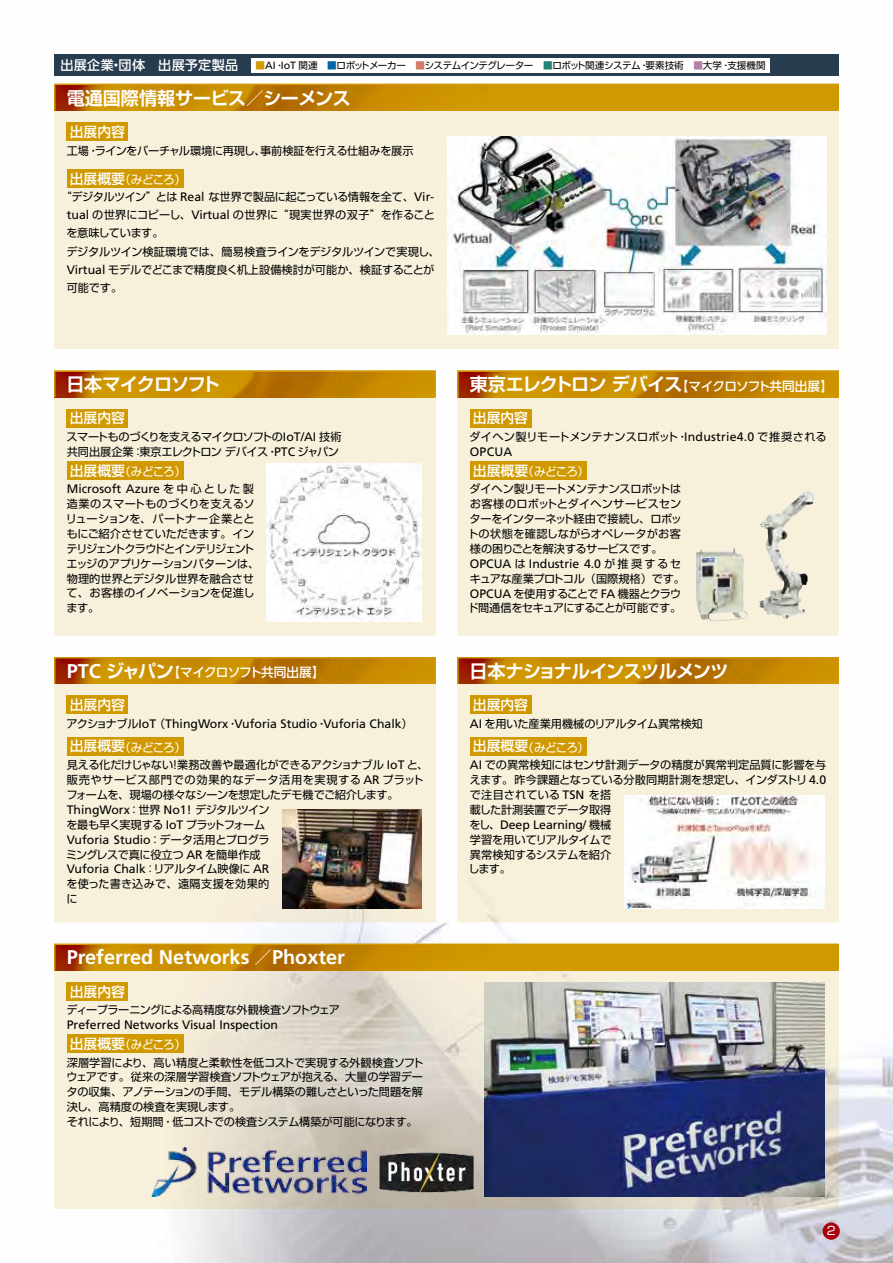
<style>
.page{position:relative;width:893px;height:1263px;background:#fff}
.page>*{position:absolute;margin:0;border:0;box-sizing:border-box;transform-origin:0 0}
.t1{font:700 19.95px "Frutiger";color:#fff}
.t2{font:700 18px "Shin Go Pro De";color:#fff}
.t3{font:700 18px "Shin Go Pro De";letter-spacing:-.03em;color:#fff}
.t4{font:700 18px "Shin Go Pro De";letter-spacing:-.05em;color:#fff}
.t5{font:500 13.8px "Shin Go Pro";color:#fff}
.t6{font:500 12.6px "UD Shin Go Pro";letter-spacing:-.065em;color:#fff}
.t7{font:12.3px "Frutiger";color:#000}
.t8{font:11.7px "Shin Go Pro";letter-spacing:-.095em;color:#fff}
.t9{font:11.1px/14.9px "Shin Go Pro";letter-spacing:-.02em;color:#000}
.t10{font:11.1px/14.9px "Shin Go Pro";color:#000}
.t11{font:11.1px/14.9px "Shin Go Pro";letter-spacing:-.055em;color:#000}
.t12{font:11.1px/14.9px "Shin Go Pro";letter-spacing:-.045em;color:#000}
.t13{font:11.1px/14.9px "Shin Go Pro";letter-spacing:.015em;color:#000}
.t14{font:11.1px "Shin Go Pro";letter-spacing:-.05em;color:#000}
.t15{font:9.6px "Shin Go Pro";letter-spacing:-.045em;color:#000}
.s1{font-family:"UD Shin Go Pro";font-weight:500;font-size:13.2px;color:#fff}
.s2{color:#d19900}
.s3{font-family:"Frutiger";font-size:10.5px}
.s4{color:#0065a9}
.s5{color:#d47967}
.s6{color:#258274}
.s7{color:#b37fa6}
.s8{font-weight:500;font-size:13.8px}
.s9{font-family:"Frutiger";font-size:12.3px}
.s10{font-family:"Shin Go Pro";font-size:11.1px}
.s11{font-family:"Shin Go Pro De";font-weight:700;font-size:18px}
.s12{font-family:"Frutiger";font-weight:700;font-size:19.95px}
.s13{font-family:"Shin Go Pro De";font-size:18px}
</style>
<div class="page">
<img style="left:54px;top:75px;width:839px;height:1188px">
<div style="left:54px;top:54px;width:785px;height:21px;background:#283c4f"></div>
<div style="left:251px;top:58px;width:519px;height:15px;background:#fff"></div>
<div style="left:823px;top:1222px;width:17px;height:18px;background:#ab0111;border-radius:50%"></div>
<div style="left:54px;top:110px;width:785px;height:239px;background:#f7f0db"></div>
<div style="left:54px;top:396px;width:382px;height:240px;background:#f7f0db"></div>
<div style="left:54px;top:683px;width:382px;height:239px;background:#f7f0db"></div>
<svg style="left:54px;top:971px;width:785px;height:238px;background:#e4ddcc"></svg>
<div style="left:457px;top:683px;width:382px;height:239px;background:#f7f0db"></div>
<div style="left:457px;top:396px;width:382px;height:240px;background:#f7f0db"></div>
<div style="left:55px;top:84px;width:783px;height:26px;background:#d19900"></div>
<img style="left:56px;top:86px;width:359px;height:23px">
<img style="left:56px;top:372px;width:378px;height:24px">
<img style="left:56px;top:659px;width:378px;height:23px">
<div style="left:55px;top:944px;width:783px;height:26px;background:#d19900"></div>
<img style="left:56px;top:946px;width:359px;height:23px">
<img style="left:459px;top:659px;width:378px;height:23px">
<img style="left:459px;top:372px;width:378px;height:24px">
<div style="left:54px;top:370px;width:382px;height:28px;border:1px solid #d19900"></div>
<div style="left:54px;top:657px;width:382px;height:27px;border:1px solid #d19900"></div>
<div style="left:457px;top:657px;width:382px;height:27px;border:1px solid #d19900"></div>
<div style="left:457px;top:370px;width:382px;height:28px;border:1px solid #d19900"></div>
<img style="left:267px;top:463px;width:155px;height:159px">
<img style="left:282px;top:810px;width:140px;height:98px">
<img style="left:624px;top:795px;width:201px;height:113px">
<img style="left:759px;top:492px;width:46px;height:127px">
<img style="left:696px;top:548px;width:52px;height:73px">
<div style="left:54px;top:84px;width:785px;height:27px;border:1px solid #d19900"></div>
<img style="left:447px;top:136px;width:379px;height:199px">
<img style="left:152px;top:1147px;width:215px;height:49px">
<img style="left:375px;top:1147px;width:104px;height:48px">
<div style="left:54px;top:944px;width:785px;height:27px;border:1px solid #d19900"></div>
<img style="left:485px;top:982px;width:340px;height:214px">
<div style="left:67px;top:409px;width:61px;height:18px;background:#d19900"></div>
<div style="left:67px;top:461px;width:116px;height:18px;background:#d19900"></div>
<div style="left:67px;top:696px;width:61px;height:18px;background:#d19900"></div>
<div style="left:67px;top:737px;width:116px;height:18px;background:#d19900"></div>
<div style="left:470px;top:696px;width:61px;height:18px;background:#d19900"></div>
<div style="left:470px;top:737px;width:116px;height:18px;background:#d19900"></div>
<div style="left:470px;top:409px;width:61px;height:18px;background:#d19900"></div>
<div style="left:470px;top:461px;width:116px;height:18px;background:#d19900"></div>
<div style="left:67px;top:122px;width:61px;height:19px;background:#d19900"></div>
<div style="left:67px;top:169px;width:116px;height:18px;background:#d19900"></div>
<div style="left:67px;top:982px;width:61px;height:18px;background:#d19900"></div>
<div style="left:67px;top:1034px;width:116px;height:19px;background:#d19900"></div>
<p class="t15" style="left:60px;top:57px;width:707px"><span class="s1">出展企業・団体　出展予定製品　</span> <span class="s2">■</span><span class="s3">AI</span>・<span class="s3">IoT</span> 関連　<span class="s4">■</span>ロボットメーカー　<span class="s5">■</span>システムインテグレーター　<span class="s6">■</span>ロボット関連システム・要素技術　<span class="s7">■</span>大学・支援機関</p>
<h2 class="t2" style="left:67px;top:83px;width:286px">電通国際情報サービス／シーメンス</h2>
<p class="t5" style="left:70px;top:120px;width:57px">出展内容</p>
<p class="t9" style="left:67px;top:142px;width:348px">工場・ラインをバーチャル環境に再現し、事前検証を行える仕組みを展示</p>
<p class="t8" style="left:70px;top:170px;width:118px"><span class="s8">出展概要</span>（みどころ）</p>
<p class="t9" style="left:66px;top:187px;width:375px;line-height:18px;text-indent:-6px">“デジタルツイン”とは <span class="s9">Real</span> な世界で製品に起こっている情報を全て、<span class="s9">Vir&shy;tual</span> の世界にコピーし、<span class="s9">Virtual</span> の世界に“現実世界の双子”を作ることを意味しています。<br>デジタルツイン検証環境では、簡易検査ラインをデジタルツインで実現し、<br><span class="s9">Virtual</span> モデルでどこまで精度良く机上設備検討が可能か、検証することが可能です。</p>
<h2 class="t4" style="left:67px;top:370px;width:155px">日本マイクロソフト</h2>
<p class="t5" style="left:70px;top:407px;width:57px">出展内容</p>
<p class="t11" style="left:66px;top:428px;width:277px">スマートものづくりを支えるマイクロソフトの<span class="s9">IoT/AI</span> 技術共同出展企業：東京エレクトロンデバイス・<span class="s9">PTC</span> ジャパン</p>
<p class="t8" style="left:70px;top:462px;width:118px"><span class="s8">出展概要</span>（みどころ）</p>
<p class="t7" style="left:67px;top:482px;width:189px">Microsoft Azure <span class="s10">を中心とした製</span></p>
<p class="t9" style="left:66px;top:495px;width:195px">造業のスマートものづくりを支えるソリューションを、パートナー企業とともにご紹介させていただきます。インテリジェントクラウドとインテリジェントエッジのアプリケーションパターンは、物理的世界とデジタル世界を融合させて、お客様のイノベーションを促進します。</p>
<p class="t6" style="left:470px;top:376px;width:365px"><span class="s11">東京エレクトロンデバイス</span>【マイクロソフト共同出展】</p>
<p class="t5" style="left:473px;top:407px;width:57px">出展内容</p>
<p class="t13" style="left:470px;top:428px;width:359px">ダイヘン製リモートメンテナンスロボット・<span class="s9">Industrie4.0</span> で推奨される</p>
<p class="t7" style="left:470px;top:445px;width:44px">OPCUA</p>
<p class="t8" style="left:473px;top:462px;width:118px"><span class="s8">出展概要</span>（みどころ）</p>
<p class="t9" style="left:467px;top:480px;width:216px;text-align:justify">ダイヘン製リモートメンテナンスロボットはお客様のロボットとダイヘンサービスセンターをインターネット経由で接続し、ロボットの状態を確認しながらオペレータがお客様の困りごとを解決するサービスです。</p>
<p class="t7" style="left:470px;top:556px;width:213px">OPCUA <span class="s10">は</span> Industrie 4.0 <span class="s10">が推奨するセ</span></p>
<p class="t12" style="left:467px;top:570px;width:219px">キュアな産業プロトコル（国際規格）です。<br><span class="s9">OPCUA</span> を使用することで <span class="s9">FA</span> 機器とクラウド間通信をセキュアにすることが可能です。</p>
<p class="t6" style="left:67px;top:662px;width:259px"><span class="s12">PTC</span> <span class="s11">ジャパン</span>【マイクロソフト共同出展】</p>
<h2 class="t3" style="left:470px;top:656px;width:260px">日本ナショナルインスツルメンツ</h2>
<p class="t5" style="left:70px;top:693px;width:57px">出展内容</p>
<p class="t7" style="left:67px;top:716px;width:348px"><span class="s10">アクショナブル</span>IoT <span class="s10">（</span>ThingWorx<span class="s10">・</span>Vuforia Studio<span class="s10">・</span>Vuforia Chalk<span class="s10">）</span></p>
<p class="t8" style="left:70px;top:738px;width:118px"><span class="s8">出展概要</span>（みどころ）</p>
<p class="t10" style="left:66px;top:756px;width:364px">見える化だけじゃない！業務改善や最適化ができるアクショナブル <span class="s9">IoT</span> と、販売やサービス部門での効果的なデータ活用を実現する <span class="s9">AR</span> プラットフォームを、現場の様々なシーンを想定したデモ機でご紹介します。</p>
<p class="t7" style="left:67px;top:802px;width:205px">ThingWorx<span class="s10">：世界</span> No1! <span class="s10">デジタルツイン</span></p>
<p class="t11" style="left:66px;top:816px;width:200px">を最も早く実現する <span class="s9">IoT</span> プラットフォーム</p>
<p class="t7" style="left:67px;top:832px;width:204px">Vuforia Studio<span class="s10">：データ活用とプログラ</span></p>
<p class="t9" style="left:66px;top:845px;width:196px">ミングレスで真に役立つ <span class="s9">AR</span> を簡単作成</p>
<p class="t7" style="left:67px;top:862px;width:204px">Vuforia Chalk<span class="s10">：リアルタイム映像に</span> AR</p>
<p class="t13" style="left:66px;top:875px;width:205px">を使った書き込みで、遠隔支援を効果的に</p>
<h1 class="t1" style="left:67px;top:946px;width:280px">Preferred Networks <span class="s13">／</span>Phoxter</h1>
<p class="t5" style="left:70px;top:980px;width:57px">出展内容</p>
<p class="t14" style="left:66px;top:1001px;width:275px">ディープラーニングによる高精度な外観検査ソフトウェア</p>
<p class="t7" style="left:67px;top:1018px;width:213px">Preferred Networks Visual Inspection</p>
<p class="t8" style="left:70px;top:1035px;width:118px"><span class="s8">出展概要</span>（みどころ）</p>
<p class="t9" style="left:66px;top:1053px;width:359px">深層学習により、高い精度と柔軟性を低コストで実現する外観検査ソフトウェアです。従来の深層学習検査ソフトウェアが抱える、大量の学習データの収集、アノテーションの手間、モデル構築の難しさといった問題を解決し、高精度の検査を実現します。<br>それにより、短期間・低コストでの検査システム構築が可能になります。</p>
<p class="t5" style="left:473px;top:693px;width:57px">出展内容</p>
<p class="t9" style="left:470px;top:715px;width:234px"><span class="s9">AI</span> を用いた産業用機械のリアルタイム異常検知</p>
<p class="t8" style="left:473px;top:738px;width:118px"><span class="s8">出展概要</span>（みどころ）</p>
<p class="t9" style="left:470px;top:756px;width:358px"><span class="s9">AI</span> での異常検知にはセンサ計測データの精度が異常判定品質に影響を与えます。昨今課題となっている分散同期計測を想定し、インダストリ <span class="s9">4.0</span>で注目されている <span class="s9">TSN</span> を搭<br>載した計測装置でデータ取得</p>
<p class="t7" style="left:469px;top:817px;width:143px"><span class="s10">をし、</span>Deep Learning/ <span class="s10">機械</span></p>
<p class="t9" style="left:469px;top:831px;width:144px;text-align:justify">学習を用いてリアルタイムで異常検知するシステムを紹介します。</p>
<p class="t8" style="left:827px;top:1221px;width:10px">2</p>
</div>
